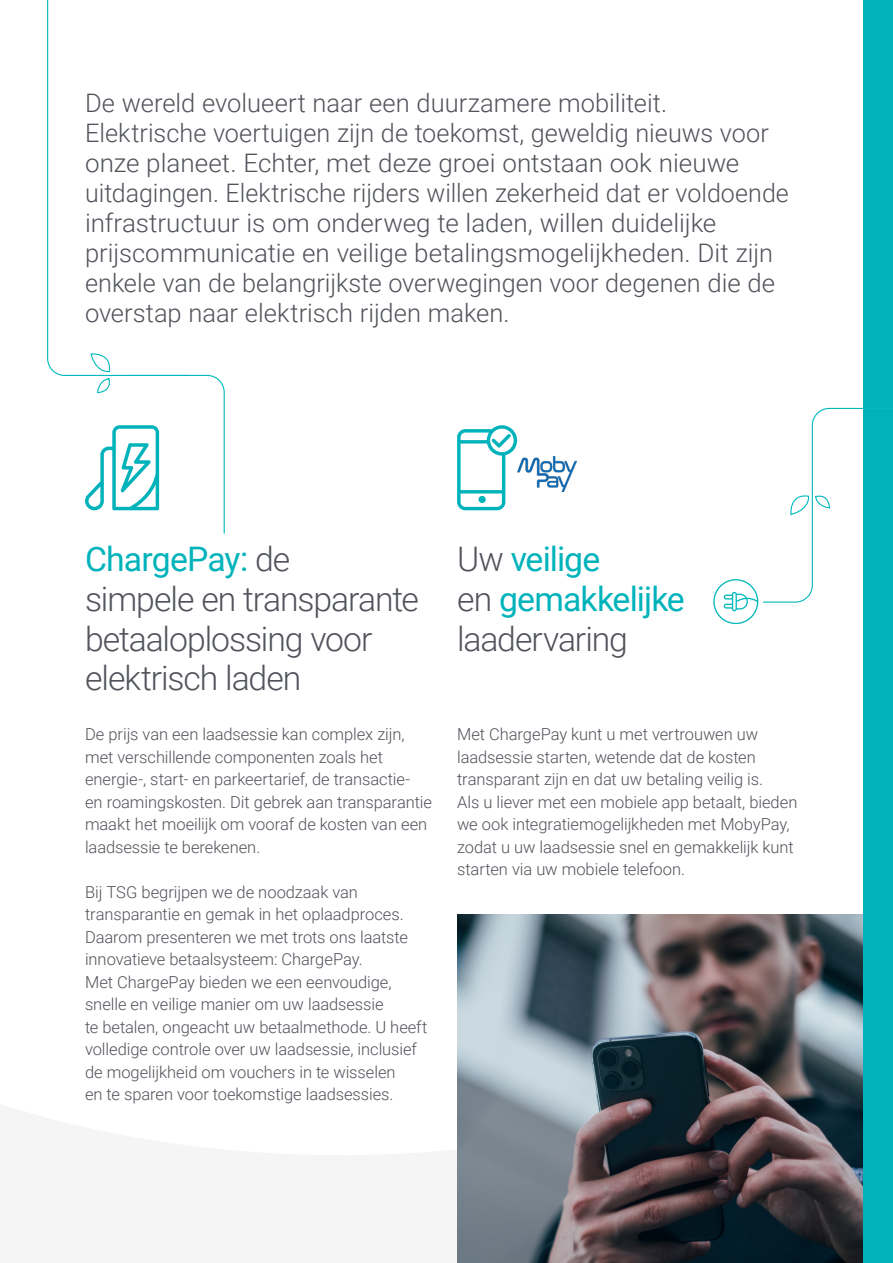
<style>
.page{position:relative;width:893px;height:1263px;background:#fff}
.page>*{position:absolute;margin:0;border:0;box-sizing:border-box;transform-origin:0 0}
.t1{font:300 33.75px/39.8px "Roboto";letter-spacing:-.03em;color:#50535a}
.t2{font:33.75px "Roboto";letter-spacing:-.03em;color:#00b3bb}
.t3{font:300 25.5px/30px "Roboto";color:#50535a}
.t4{font:300 16.5px/22.5px "Roboto";letter-spacing:-.005em;color:#50535a}
.s1{font-weight:400;color:#00b3bb}
.s2{font-weight:300;color:#50535a}
</style>
<div class="page">
<img style="left:457px;top:914px;width:406px;height:349px">
<div style="left:863px;top:0;width:30px;height:1263px;background:#00b3bb"></div>
<svg style="left:713px;top:407px;width:150px;height:217px"></svg>
<svg style="left:47px;top:0;width:64px;height:376px"></svg>
<svg style="left:85px;top:374px;width:140px;height:160px"></svg>
<svg style="left:457px;top:425px;width:60px;height:85px"></svg>
<img style="left:517px;top:456px;width:60px;height:35px">
<p class="t3" style="left:85px;top:87px;width:705px">De wereld evolueert naar een duurzamere mobiliteit.<br>Elektrische voertuigen zijn de toekomst, geweldig nieuws voor onze planeet. Echter, met deze groei ontstaan ook nieuwe uitdagingen. Elektrische rijders willen zekerheid dat er voldoende infrastructuur is om onderweg te laden, willen duidelijke prijscommunicatie en veilige betalingsmogelijkheden. Dit zijn enkele van de belangrijkste overwegingen voor degenen die de overstap naar elektrisch rijden maken.</p>
<p class="t1" style="left:85px;top:538px;width:335px"><span class="s1">ChargePay:</span> de<br>simpele en transparante betaaloplossing voor elektrisch laden</p>
<p class="t2" style="left:457px;top:535px;width:145px"><span class="s2">Uw</span> veilige</p>
<p class="t2" style="left:457px;top:575px;width:229px"><span class="s2">en</span> gemakkelijke</p>
<p class="t1" style="left:457px;top:617px;width:172px">laadervaring</p>
<p class="t4" style="left:85px;top:722px;width:349px">De prijs van een laadsessie kan complex zijn, met verschillende componenten zoals het energie-, start- en parkeertarief, de transactie-<br>en roamingskosten. Dit gebrek aan transparantie maakt het moeilijk om vooraf de kosten van een laadsessie te berekenen.</p>
<p class="t4" style="left:85px;top:880px;width:344px">Bij TSG begrijpen we de noodzaak van transparantie en gemak in het oplaadproces.<br>Daarom presenteren we met trots ons laatste innovatieve betaalsysteem: ChargePay.<br>Met ChargePay bieden we een eenvoudige, snelle en veilige manier om uw laadsessie<br>te betalen, ongeacht uw betaalmethode. U heeft volledige controle over uw laadsessie, inclusief de mogelijkheid om vouchers in te wisselen<br>en te sparen voor toekomstige laadsessies.</p>
<p class="t4" style="left:457px;top:722px;width:342px">Met ChargePay kunt u met vertrouwen uw laadsessie starten, wetende dat de kosten transparant zijn en dat uw betaling veilig is.<br>Als u liever met een mobiele app betaalt, bieden we ook integratiemogelijkheden met MobyPay, zodat u uw laadsessie snel en gemakkelijk kunt starten via uw mobiele telefoon.</p>
</div>
